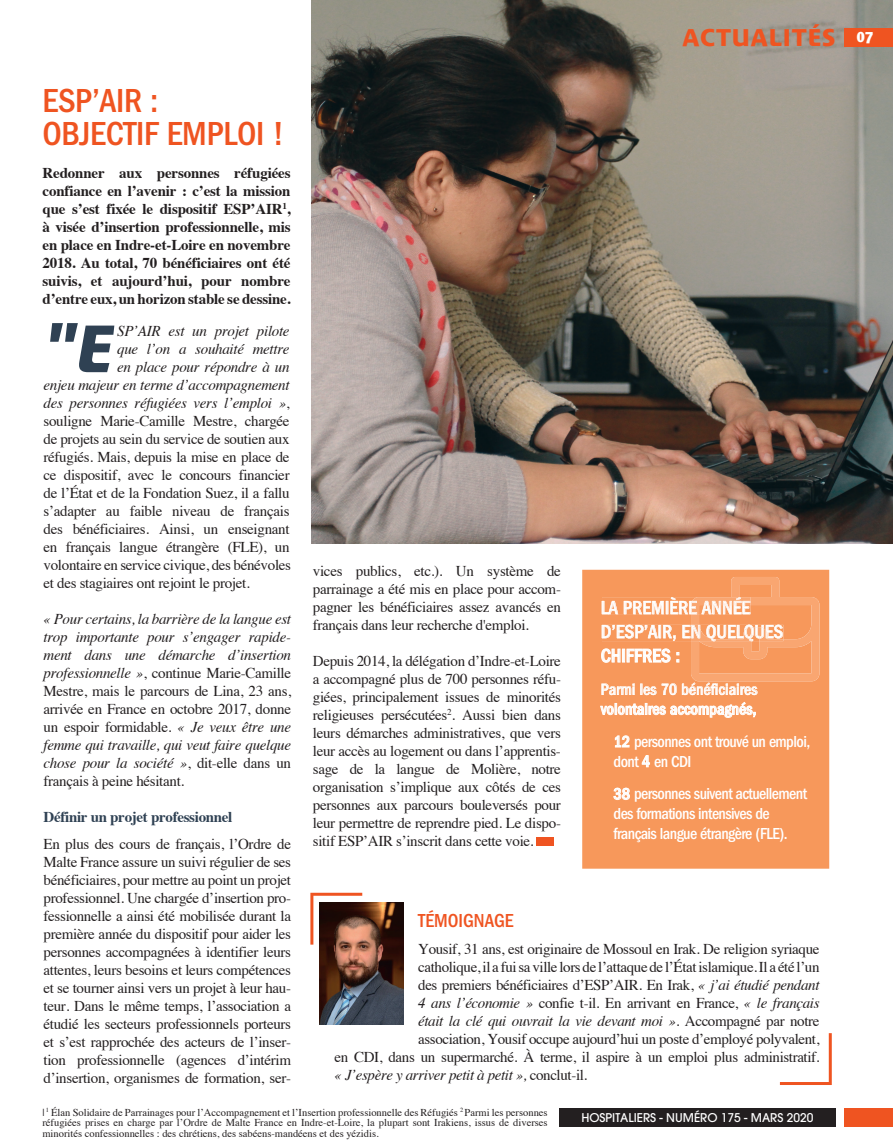
<style>
.page{position:relative;width:893px;height:1148px;background:#fff}
.page>*{position:absolute;margin:0;border:0;box-sizing:border-box;transform-origin:0 0}
.t1{font:italic 700 66px "Bienvenue";color:#2f4153}
.t2{font:500 condensed 34.5px/33px "Franklin Gothic EF";letter-spacing:-.01em;color:#ef5421}
.t3{font:700 24px "Bienvenue";letter-spacing:.035em;color:#ef5421}
.t4{font:500 condensed 19.5px/24px "Franklin Gothic EF";color:#fff}
.t5{font:500 condensed 19.5px "Franklin Gothic EF";color:#ef5421}
.t6{font:500 condensed 16.5px/19.8px "Franklin Gothic EF";letter-spacing:-.035em;color:#fff}
.t7{font:500 condensed 16.5px/19.8px "Franklin Gothic EF";color:#fff}
.t8{font:15px/18px "Times";letter-spacing:-.02em;color:#231f20;text-align:justify}
.t9{font:italic 15px/18px "Times";letter-spacing:-.02em;color:#231f20;text-align:justify}
.t10{font:700 15px/18px "Times";letter-spacing:-.01em;color:#231f20;text-align:justify}
.t11{font:700 15px "Times";letter-spacing:-.02em;color:#2f4153}
.t12{font:500 12px "Avant Garde";color:#fff}
.t13{font:10.5px/10.5px "Times";color:#231f20;text-align:justify}
.s1{font-style:normal}
.s2{font-style:italic}
</style>
<div class="page">
<div style="left:537px;top:838px;width:17px;height:8px;background:#ef5421"></div>
<div style="left:844px;top:1108px;width:49px;height:19px;background:#ef5421"></div>
<div style="left:559px;top:1108px;width:276px;height:19px;background:#231f20"></div>
<div style="left:582px;top:570px;width:247px;height:299px;background:#f7985b"></div>
<svg style="left:780px;top:1033px;width:52px;height:52px"></svg>
<svg style="left:310px;top:893px;width:52px;height:52px"></svg>
<img style="left:312px;top:0;width:581px;height:543px">
<div style="left:844px;top:28px;width:49px;height:19px;background:#ef5421"></div>
<svg style="left:602px;top:577px;width:217px;height:118px;background:#f7a26b"></svg>
<img style="left:320px;top:902px;width:83px;height:123px">
<h2 class="t2" style="left:42px;top:84px;width:243px">ESP’AIR :<br>OBJECTIF EMPLOI !</h2>
<p class="t10" style="left:42px;top:162px;width:250px">Redonner aux personnes réfugiées confiance en l’avenir : c’est la mission que s’est fixée le dispositif ESP’AIR<sup>1</sup>, à visée d’insertion professionnelle, mis en place en Indre-et-Loire en novembre 2018. Au total, 70 bénéficiaires ont été suivis, et aujourd’hui, pour nombre d’entre eux, un horizon stable se dessine.</p>
<h1 class="t1" style="left:40px;top:310px;width:86px">"E</h1>
<p class="t9" style="left:117px;top:321px;width:174px">SP’AIR est un projet pilote</p>
<p class="t9" style="left:117px;top:339px;width:174px">que l’on a souhaité mettre</p>
<p class="t9" style="left:117px;top:357px;width:174px">en place pour répondre à un</p>
<p class="t9" style="left:44px;top:375px;width:248px">enjeu majeur en terme d’accompagnement</p>
<p class="t9" style="left:44px;top:393px;width:248px">des personnes réfugiées vers l’emploi »<span class="s1">,</span></p>
<p class="t8" style="left:44px;top:411px;width:248px">souligne Marie-Camille Mestre, chargée</p>
<p class="t8" style="left:44px;top:429px;width:248px">de projets au sein du service de soutien aux</p>
<p class="t8" style="left:44px;top:447px;width:248px">réfugiés. Mais, depuis la mise en place de</p>
<p class="t8" style="left:44px;top:465px;width:248px">ce dispositif, avec le concours financier</p>
<p class="t8" style="left:44px;top:483px;width:248px">de l’État et de la Fondation Suez, il a fallu</p>
<p class="t8" style="left:44px;top:501px;width:248px">s’adapter au faible niveau de français</p>
<p class="t8" style="left:44px;top:519px;width:248px">des bénéficiaires. Ainsi, un enseignant</p>
<p class="t8" style="left:44px;top:537px;width:248px">en français langue étrangère (FLE), un</p>
<p class="t8" style="left:44px;top:555px;width:249px">volontaire en service civique, des bénévoles</p>
<p class="t8" style="left:44px;top:573px;width:208px">et des stagiaires ont rejoint le projet.</p>
<p class="t9" style="left:44px;top:609px;width:249px">« Pour certains, la barrière de la langue est trop importante pour s’engager rapide&shy;ment dans une démarche d’insertion professionnelle »<span class="s1">, continue Marie-Camille Mestre, mais le parcours de Lina, 23 ans, arrivée en France en octobre 2017, donne un espoir formidable.</span> « Je veux être une femme qui travaille, qui veut faire quelque chose pour la société »<span class="s1">, dit-elle dans un français à peine hésitant.</span></p>
<p class="t11" style="left:44px;top:803px;width:190px">Définir un projet professionnel</p>
<p class="t8" style="left:44px;top:833px;width:249px">En plus des cours de français, l’Ordre de Malte France assure un suivi régulier de ses bénéficiaires, pour mettre au point un projet professionnel. Une chargée d’insertion pro&shy;fessionnelle a ainsi été mobilisée durant la première année du dispositif pour aider les personnes accompagnées à identifier leurs attentes, leurs besoins et leurs compétences et se tourner ainsi vers un projet à leur hau&shy;teur. Dans le même temps, l’association a étudié les secteurs professionnels porteurs et s’est rapprochée des acteurs de l’inser&shy;tion professionnelle (agences d’intérim d’insertion, organismes de formation, ser-</p>
<h3 class="t3" style="left:682px;top:23px;width:192px">ACTUALITÉS <sup>07</sup></h3>
<p class="t8" style="left:313px;top:561px;width:250px">vices publics, etc.). Un système de parrainage a été mis en place pour accom&shy;pagner les bénéficiaires assez avancés en français dans leur recherche d'emploi.</p>
<p class="t8" style="left:313px;top:651px;width:250px">Depuis 2014, la délégation d’Indre-et-Loire a accompagné plus de 700 personnes réfu&shy;giées, principalement issues de minorités religieuses persécutées<sup>2</sup>. Aussi bien dans leurs démarches administratives, que vers leur accès au logement ou dans l’apprentis&shy;sage de la langue de Molière, notre organisation s’implique aux côtés de ces personnes aux parcours bouleversés pour leur permettre de reprendre pied. Le dispo&shy;sitif ESP’AIR s’inscrit dans cette voie.</p>
<h3 class="t4" style="left:601px;top:596px;width:184px">LA PREMIÈRE ANNÉE<br>D’ESP’AIR, EN QUELQUES</h3>
<h3 class="t4" style="left:601px;top:644px;width:81px">CHIFFRES :</h3>
<p class="t7" style="left:601px;top:679px;width:158px">Parmi les 70 bénéficiaires volontaires accompagnés,</p>
<p class="t6" style="left:613px;top:732px;width:198px">12 personnes ont trouvé un emploi, dont 4 en CDI</p>
<p class="t6" style="left:613px;top:784px;width:195px">38 personnes suivent actuellement des formations intensives de français langue étrangère (FLE).</p>
<h3 class="t5" style="left:418px;top:910px;width:97px">TÉMOIGNAGE</h3>
<p class="t8" style="left:418px;top:939px;width:403px">Yousif, 31 ans, est originaire de Mossoul en Irak. De religion syriaque</p>
<p class="t8" style="left:418px;top:957px;width:403px">catholique, il a fui sa ville lors de l’attaque de l’État islamique. Il a été l’un</p>
<p class="t8" style="left:418px;top:975px;width:403px">des premiers bénéficiaires d’ESP’AIR. En Irak, <span class="s2">« j’ai étudié pendant</span></p>
<p class="t8" style="left:418px;top:993px;width:403px"><span class="s2">4 ans l’économie »</span> confie t-il. En arrivant en France, <span class="s2">« le français</span></p>
<p class="t9" style="left:418px;top:1011px;width:403px">était la clé qui ouvrait la vie devant moi »<span class="s1">. Accompagné par notre</span></p>
<p class="t8" style="left:418px;top:1029px;width:403px">association, Yousif occupe aujourd’hui un poste d’employé polyvalent,</p>
<p class="t8" style="left:334px;top:1047px;width:487px">en CDI, dans un supermarché. À terme, il aspire à un emploi plus administratif.</p>
<p class="t9" style="left:334px;top:1065px;width:254px">« J’espère y arriver petit à petit », <span class="s1">conclut-il.</span></p>
<p class="t13" style="left:42px;top:1106px;width:507px">| <sup>1</sup> Élan Solidaire de Parrainages pour l’Accompagnement et l’Insertion professionnelle des Réfugiés <sup>2</sup> Parmi les personnes réfugiées prises en charge par l’Ordre de Malte France en Indre-et-Loire, la plupart sont Irakiens, issus de diverses minorités confessionnelles : des chrétiens, des sabéens-mandéens et des yézidis.</p>
<p class="t12" style="left:581px;top:1111px;width:233px">HOSPITALIERS - NUMÉRO 175 - MARS 2020</p>
</div>
